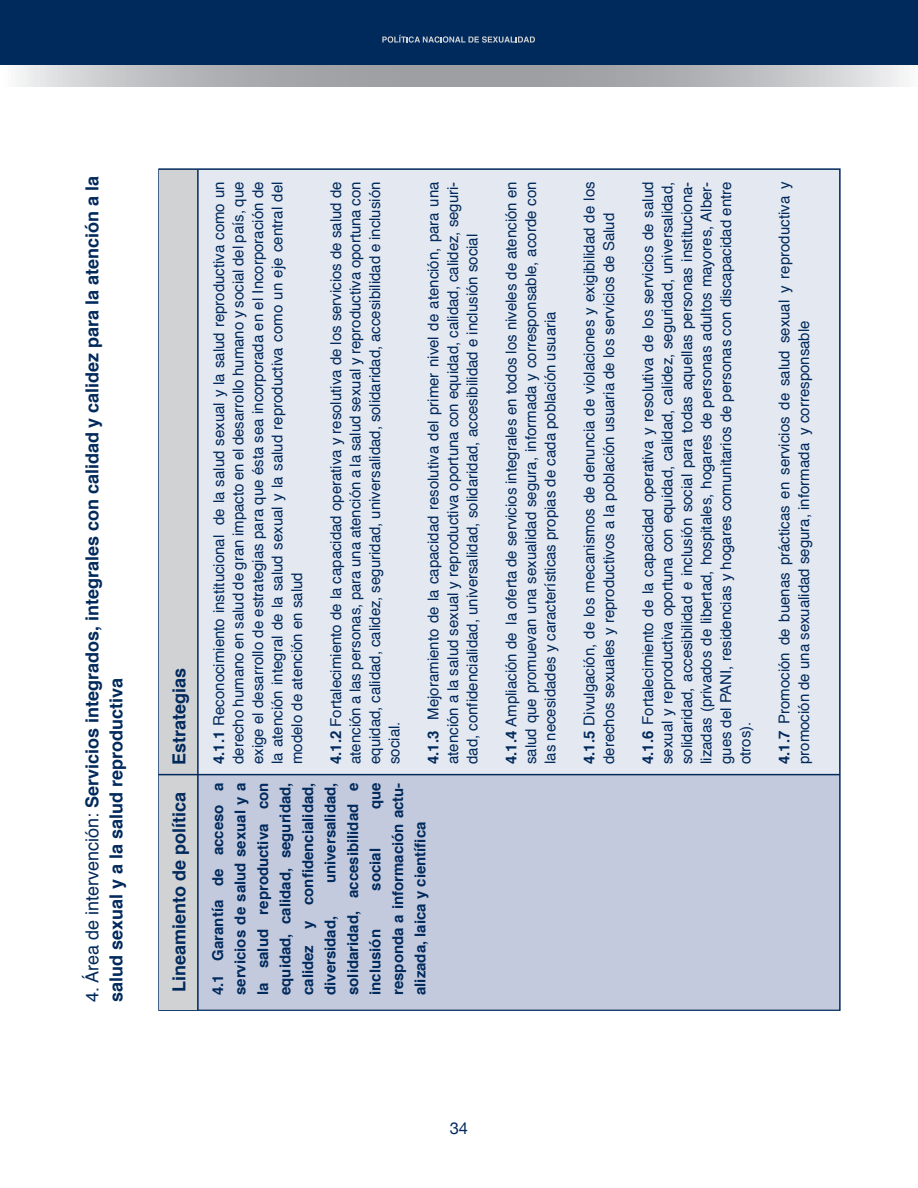
<style>
.page{position:relative;width:918px;height:1188px;background:#fff}
.page>*{position:absolute;margin:0;border:0;box-sizing:border-box;transform-origin:0 0}
.t1{font:700 18px/24px "Helvetica";color:#00295c}
.t2{font:16.5px "Helvetica Neue";color:#00295c}
.t3{font:15px/19.5px "Helvetica";color:#00295c;text-align:justify}
.t4{font:700 15px/22.5px "Helvetica";color:#00295c;text-align:justify}
.s1{font-weight:400}
.s2{font-weight:700}
</style>
<div class="page">
<div style="left:159px;top:169px;width:681px;height:841px;background:#e4e8f0"></div>
<div style="left:195px;top:775px;width:644px;height:234px;background:#c3cadd"></div>
<div style="left:160px;top:170px;width:37px;height:839px;background:#d1d2d4"></div>
<svg style="left:0;top:64px;width:918px;height:22px;background:#afb2b7"></svg>
<div style="left:0;top:0;width:918px;height:64px;background:#00295c"></div>
<svg style="left:382px;top:35px;width:153px;height:8px"></svg>
<hr style="left:197px;top:170px;width:2px;height:840px;background:#00295c">
<hr style="left:158px;top:774px;width:682px;height:1px;background:#00295c">
<p class="t1" style="left:80px;top:1002px;width:827px;rotate:-90deg"><span class="s1">4. Área de intervención:</span> Servicios integrados, integrales con calidad y calidez para la atención a la salud sexual y a la salud reproductiva</p>
<p class="t1" style="left:167px;top:765px;width:99px;rotate:-90deg">Estrategias</p>
<p class="t1" style="left:167px;top:992px;width:202px;rotate:-90deg">Lineamiento de política</p>
<p class="t3" style="left:210px;top:764px;width:584px;rotate:-90deg"><span class="s2">4.1.1</span> Reconocimiento institucional de la salud sexual y la salud reproductiva como un derecho humano en salud de gran impacto en el desarrollo humano y social del país, que exige el desarrollo de estrategias para que ésta sea incorporada en el Incorporación de la atención integral de la salud sexual y la salud reproductiva como un eje central del modelo de atención en salud</p>
<p class="t3" style="left:327px;top:764px;width:584px;rotate:-90deg"><span class="s2">4.1.2</span> Fortalecimiento de la capacidad operativa y resolutiva de los servicios de salud de atención a las personas, para una atención a la salud sexual y reproductiva oportuna con equidad, calidad, calidez, seguridad, universalidad, solidaridad, accesibilidad e inclusión social.</p>
<p class="t3" style="left:424px;top:764px;width:584px;rotate:-90deg"><span class="s2">4.1.3</span> Mejoramiento de la capacidad resolutiva del primer nivel de atención, para una atención a la salud sexual y reproductiva oportuna con equidad, calidad, calidez, seguri&shy;dad, confidencialidad, universalidad, solidaridad, accesibilidad e inclusión social</p>
<p class="t3" style="left:502px;top:764px;width:584px;rotate:-90deg"><span class="s2">4.1.4</span> Ampliación de la oferta de servicios integrales en todos los niveles de atención en salud que promuevan una sexualidad segura, informada y corresponsable, acorde con las necesidades y características propias de cada población usuaria</p>
<p class="t3" style="left:580px;top:764px;width:584px;rotate:-90deg"><span class="s2">4.1.5</span> Divulgación, de los mecanismos de denuncia de violaciones y exigibilidad de los derechos sexuales y reproductivos a la población usuaria de los servicios de Salud</p>
<p class="t3" style="left:639px;top:764px;width:584px;rotate:-90deg"><span class="s2">4.1.6</span> Fortalecimiento de la capacidad operativa y resolutiva de los servicios de salud sexual y reproductiva oportuna con equidad, calidad, calidez, seguridad, universalidad, solidaridad, accesibilidad e inclusión social para todas aquellas personas instituciona&shy;lizadas (privados de libertad, hospitales, hogares de personas adultos mayores, Alber&shy;gues del PANI, residencias y hogares comunitarios de personas con discapacidad entre otros).</p>
<p class="t3" style="left:775px;top:764px;width:584px;rotate:-90deg"><span class="s2">4.1.7</span> Promoción de buenas prácticas en servicios de salud sexual y reproductiva y promoción de una sexualidad segura, informada y corresponsable</p>
<p class="t4" style="left:207px;top:995px;width:214px;rotate:-90deg">4.1 Garantía de acceso a servicios de salud sexual y a la salud reproductiva con equidad, calidad, seguridad, calidez y confidencialidad, diversidad,</p>
<p class="t4" style="left:319px;top:995px;width:214px;text-indent:112px;rotate:-90deg">universalidad, solidaridad, accesibilidad e inclusión</p>
<p class="t4" style="left:364px;top:995px;width:214px;text-align:right;rotate:-90deg">que<br>responda a información actu-</p>
<p class="t4" style="left:409px;top:995px;width:175px;rotate:-90deg">alizada, laica y científica</p>
<p class="t4" style="left:364px;top:891px;width:44px;rotate:-90deg">social</p>
<p class="t2" style="left:450px;top:1118px;width:20px">34</p>
</div>
